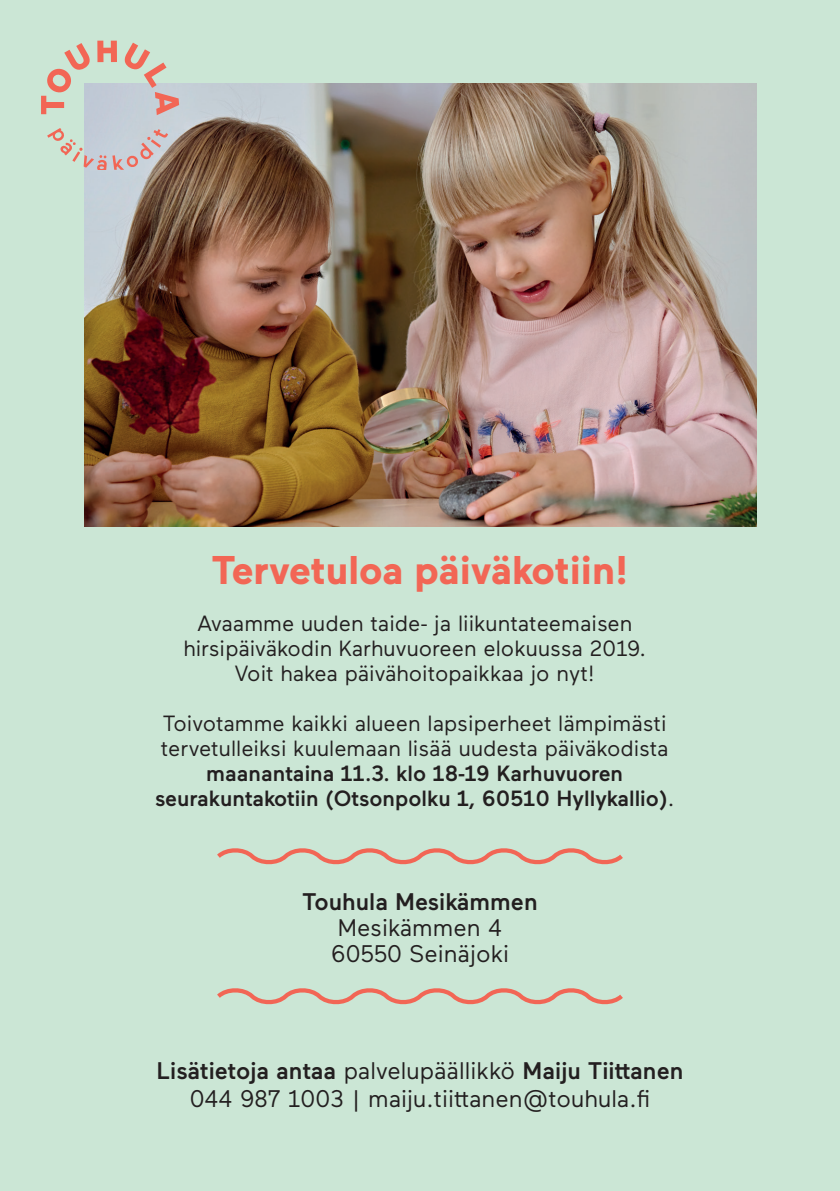
<style>
.page{position:relative;width:840px;height:1191px;background:#fff}
.page>*{position:absolute;margin:0;border:0;box-sizing:border-box;transform-origin:0 0}
.t1{font:700 40px "Maax";color:#f26655}
.t2{font:24px/28px "Maax";color:#231f20;text-align:center}
.t3{font:500 24px "Maax";color:#231f20}
.t4{font:22px/25px "Maax";color:#231f20;text-align:center}
.t5{font:500 22px/25px "Maax";color:#231f20;text-align:center}
.s1{font-weight:400}
.s2{font-weight:500}
</style>
<div class="page">
<div style="left:0;top:0;width:839px;height:1191px;background:#cbe6d5"></div>
<img style="left:84px;top:83px;width:672px;height:443px">
<svg style="left:217px;top:848px;width:406px;height:17px"></svg>
<svg style="left:47px;top:128px;width:121px;height:42px"></svg>
<svg style="left:41px;top:43px;width:50px;height:71px"></svg>
<svg style="left:97px;top:41px;width:20px;height:21px"></svg>
<svg style="left:123px;top:43px;width:56px;height:72px"></svg>
<svg style="left:217px;top:988px;width:406px;height:17px"></svg>
<h1 class="t1" style="left:211px;top:543px;width:418px">Tervetuloa päiväkotiin!</h1>
<p class="t4" style="left:183px;top:609px;width:464px">Avaamme uuden taide- ja liikuntateemaisen hirsipäiväkodin Karhuvuoreen elokuussa 2019.<br>Voit hakea päivähoitopaikkaa jo nyt!</p>
<p class="t4" style="left:161px;top:709px;width:509px;text-align:left">Toivotamme kaikki alueen lapsiperheet lämpimästi tervetulleiksi kuulemaan lisää uudesta päiväkodista</p>
<p class="t5" style="left:155px;top:759px;width:520px">maanantaina 11.3. klo 18-19 Karhuvuoren seurakuntakotiin (Otsonpolku 1, 60510 Hyllykallio)<span class="s1">.</span></p>
<p class="t3" style="left:302px;top:885px;width:237px">Touhula Mesikämmen</p>
<p class="t2" style="left:331px;top:913px;width:180px;line-height:26px;text-align:left">Mesikämmen 4<br>60550 Seinäjoki</p>
<p class="t2" style="left:156px;top:1055px;width:528px"><span class="s2">Lisätietoja antaa</span> palvelupäällikkö <span class="s2">Maiju Tiittanen<br></span>044 987 1003 | maiju.tiittanen@touhula.fi</p>
</div>
